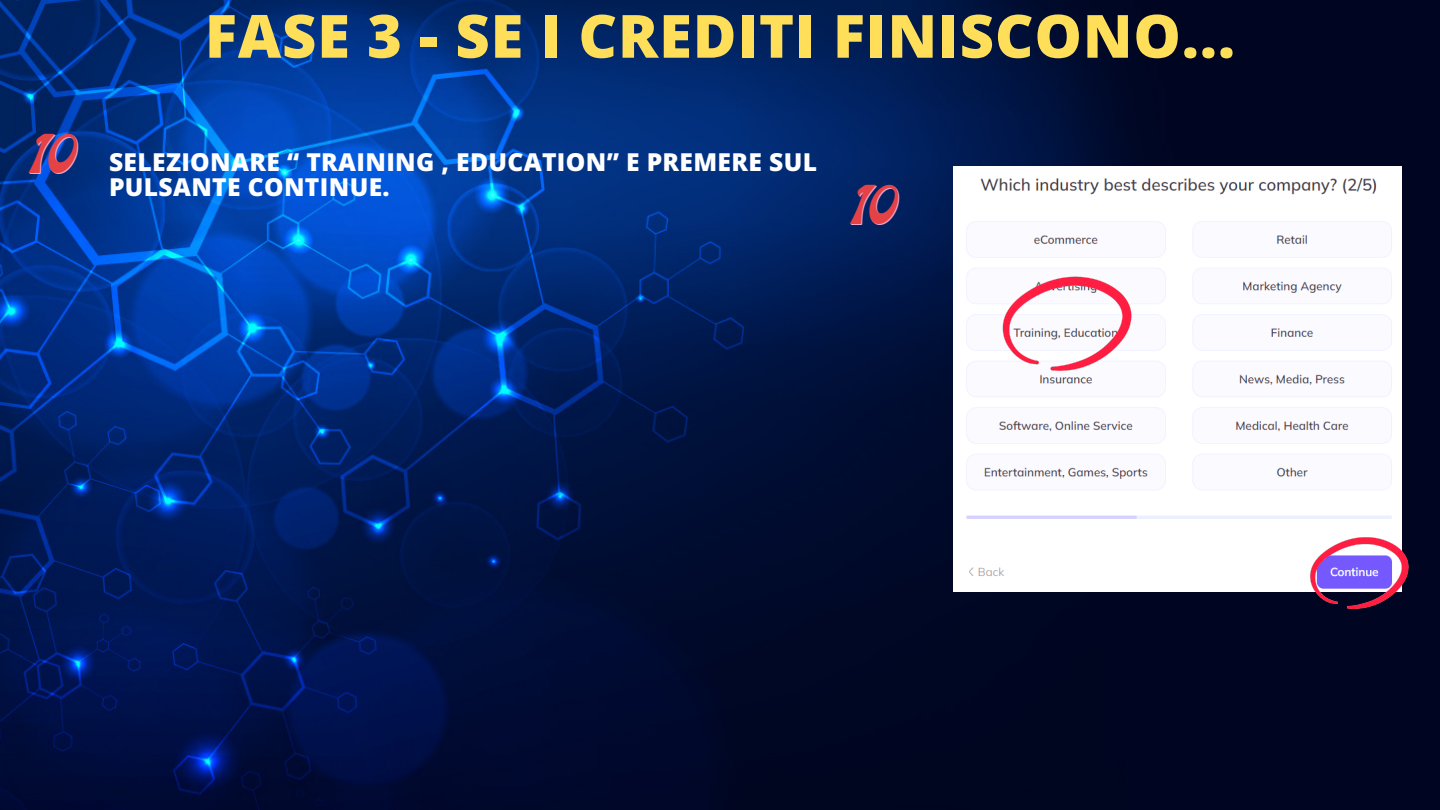
<style>
.page{position:relative;width:1440px;height:810px;background:#fff}
.page>*{position:absolute;margin:0;border:0;box-sizing:border-box;transform-origin:0 0}
.t1{font:800 59.6px "Open Sans";letter-spacing:.015em;color:#ffde59}
.t2{font:42.7px "Laries";color:#f3a6c9}
.t3{font:800 24.6px/25.5px "Open Sans";letter-spacing:.015em;color:#fff}
</style>
<div class="page">
<img style="left:0;top:0;width:1440px;height:810px">
<img style="left:954px;top:167px;width:447px;height:425px">
<img style="left:1306px;top:532px;width:106px;height:84px">
<img style="left:996px;top:270px;width:140px;height:110px">
<p class="t2" style="left:30px;top:142px;width:49px">10</p>
<p class="t1" style="left:205px;top:-6px;width:1032px">FASE 3 - SE I CREDITI FINISCONO...</p>
<p class="t3" style="left:109px;top:148px;width:710px">SELEZIONARE “ TRAINING , EDUCATION” E PREMERE SUL<br>PULSANTE CONTINUE.</p>
<p class="t2" style="left:851px;top:193px;width:49px">10</p>
</div>
